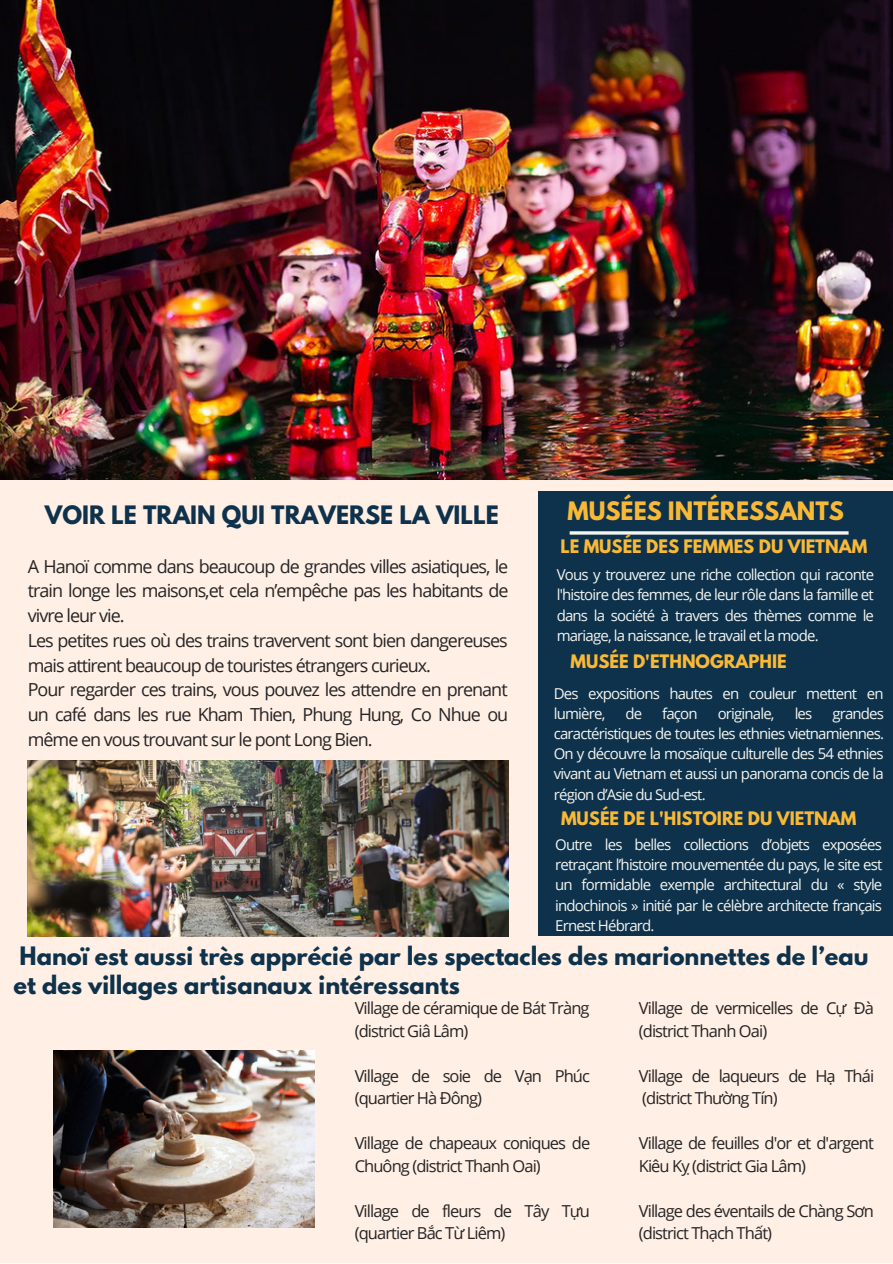
<style>
.page{position:relative;width:893px;height:1264px;background:#fff}
.page>*{position:absolute;margin:0;border:0;box-sizing:border-box;transform-origin:0 0}
.t1{font:700 22.5px/29.2px "League Spartan";color:#0e324c}
.t2{font:700 22.5px "League Spartan";color:#f9b937}
.t3{font:18px/24.8px "Open Sans";letter-spacing:-.055em;color:#252426}
.t4{font:16.5px/22.5px "Open Sans";letter-spacing:-.055em;color:#252426}
.t5{font:700 16.5px "League Spartan";color:#f9b937}
.t6{font:15px/20.2px "Open Sans";letter-spacing:-.055em;color:#f4f5f0;text-align:justify}
</style>
<div class="page">
<div style="left:0;top:0;width:892px;height:1262px;background:#ffefe4"></div>
<img style="left:0;top:0;width:892px;height:479px">
<div style="left:538px;top:491px;width:354px;height:444px;background:#0e324c"></div>
<hr style="left:569px;top:531px;width:279px;height:3px;background:#f4f5f0">
<img style="left:54px;top:1050px;width:260px;height:177px">
<img style="left:28px;top:760px;width:480px;height:176px">
<h1 class="t1" style="left:45px;top:503px;width:456px">VOIR LE TRAIN QUI TRAVERSE LA VILLE</h1>
<p class="t3" style="left:28px;top:553px;width:482px">A Hanoï comme dans beaucoup de grandes villes asiatiques, le train longe les maisons,et cela n’empêche pas les habitants de vivre leur vie.<br>Les petites rues où des trains travervent sont bien dangereuses mais attirent beaucoup de touristes étrangers curieux.<br>Pour regarder ces trains, vous pouvez les attendre en prenant un café dans les rue Kham Thien, Phung Hung, Co Nhue ou même en vous trouvant sur le pont Long Bien.</p>
<h1 class="t2" style="left:567px;top:500px;width:278px">MUSÉES INTÉRESSANTS</h1>
<p class="t5" style="left:560px;top:538px;width:308px">LE MUSÉE DES FEMMES DU VIETNAM</p>
<p class="t6" style="left:556px;top:564px;width:319px">Vous y trouverez une riche collection qui raconte l'histoire des femmes, de leur rôle dans la famille et dans la société à travers des thèmes comme le mariage, la naissance, le travail et la mode.</p>
<p class="t5" style="left:570px;top:653px;width:217px">MUSÉE D'ETHNOGRAPHIE</p>
<p class="t6" style="left:553px;top:682px;width:331px">Des expositions hautes en couleur mettent en lumière,</p>
<p class="t6" style="left:625px;top:702px;width:18px">de</p>
<p class="t6" style="left:662px;top:702px;width:37px">façon</p>
<p class="t6" style="left:717px;top:702px;width:58px">originale,</p>
<p class="t6" style="left:794px;top:702px;width:19px">les</p>
<p class="t6" style="left:553px;top:702px;width:332px;text-indent:278px">grandes caractéristiques de toutes les ethnies vietnamiennes.<br>On y découvre la mosaïque culturelle des 54 ethnies vivant au Vietnam et aussi un panorama concis de la région d’Asie du Sud-est.</p>
<p class="t5" style="left:561px;top:810px;width:297px">MUSÉE DE L'HISTOIRE DU VIETNAM</p>
<p class="t6" style="left:555px;top:834px;width:328px">Outre les belles collections d’objets exposées retraçant l’histoire mouvementée du pays, le site est un formidable exemple architectural du « style indochinois » initié par le célèbre architecte français Ernest Hébrard.</p>
<h1 class="t1" style="left:13px;top:943px;width:856px">Hanoï est aussi très apprécié par les spectacles des marionnettes de l’eau et des villages artisanaux intéressants</h1>
<p class="t4" style="left:355px;top:996px;width:236px">Village de céramique de Bát Tràng (district Giâ Lâm)</p>
<p class="t4" style="left:355px;top:1064px;width:237px">Village de soie de Vạn Phúc (quartier Hà Đông)</p>
<p class="t4" style="left:355px;top:1131px;width:237px">Village de chapeaux coniques de<br>Chuông (district Thanh Oai)</p>
<p class="t4" style="left:355px;top:1199px;width:237px">Village de fleurs de Tây Tựu (quartier Bắc Từ Liêm)</p>
<p class="t4" style="left:638px;top:996px;width:236px">Village de vermicelles de Cự Đà (district Thanh Oai)</p>
<p class="t4" style="left:638px;top:1064px;width:237px">Village de laqueurs de Hạ Thái (district Thường Tín)</p>
<p class="t4" style="left:638px;top:1131px;width:236px">Village de feuilles d'or et d'argent<br>Kiêu Kỵ (district Gia Lâm)</p>
<p class="t4" style="left:638px;top:1199px;width:236px">Village des éventails de Chàng Sơn (district Thạch Thất)</p>
</div>
